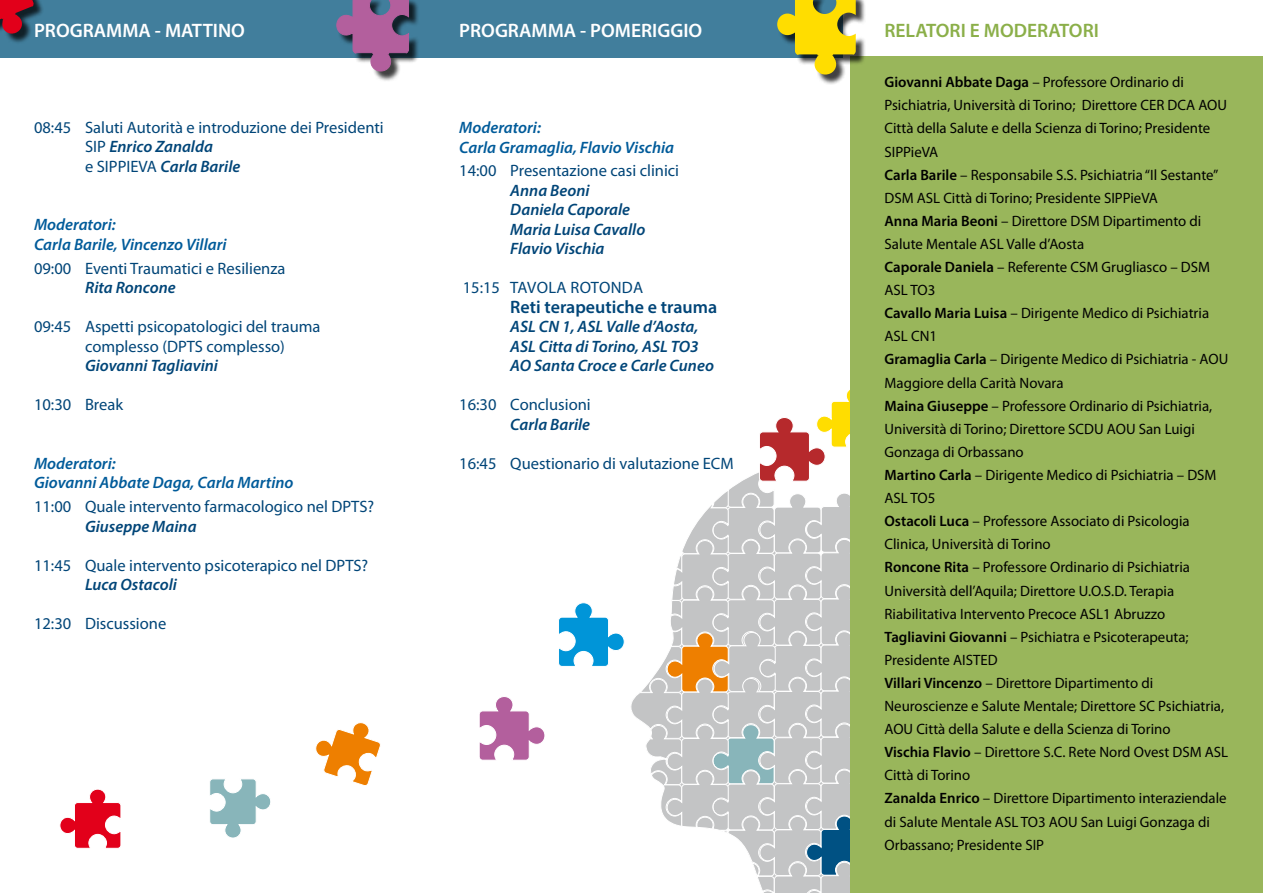
<style>
.page{position:relative;width:1263px;height:893px;background:#fff}
.page>*{position:absolute;margin:0;border:0;box-sizing:border-box;transform-origin:0 0}
.t1{font:600 19.5px "Myriad Pro";color:#fff}
.t2{font:600 19.5px "Myriad Pro";color:#8baf49}
.t3{font:600 18px "Myriad Pro";color:#004578}
.t4{font:16.5px/19.5px "Myriad Pro";color:#004578}
.t5{font:italic 600 16.5px/19.5px "Myriad Pro";color:#004578}
.t6{font:italic 600 16.5px/19.5px "Myriad Pro";color:#005b9a}
.t7{font:15px/23.1px "Myriad Pro";color:#000}
.s1{font-weight:600}
.s2{font-weight:600;font-style:italic}
</style>
<div class="page">
<svg style="left:479px;top:697px;width:66px;height:63px"></svg>
<svg style="left:558px;top:390px;width:292px;height:503px"></svg>
<svg style="left:315px;top:722px;width:66px;height:64px"></svg>
<svg style="left:210px;top:779px;width:61px;height:59px"></svg>
<svg style="left:59px;top:789px;width:62px;height:60px"></svg>
<div style="left:0;top:0;width:843px;height:57px;background:#417e9c"></div>
<div style="left:850px;top:56px;width:413px;height:837px;background:#99b65b"></div>
<div style="left:338px;top:0;width:81px;height:82px;background:#000;opacity:.75"></div>
<svg style="left:336px;top:0;width:73px;height:72px"></svg>
<div style="left:0;top:0;width:44px;height:44px;background:#000;opacity:.75"></div>
<svg style="left:0;top:0;width:34px;height:35px"></svg>
<div style="left:778px;top:0;width:88px;height:85px;background:#000;opacity:.75"></div>
<svg style="left:777px;top:0;width:79px;height:75px"></svg>
<h1 class="t1" style="left:34px;top:18px;width:212px">PROGRAMMA - MATTINO</h1>
<h1 class="t1" style="left:459px;top:18px;width:244px">PROGRAMMA - POMERIGGIO</h1>
<h1 class="t2" style="left:884px;top:18px;width:216px">RELATORI E MODERATORI</h1>
<p class="t7" style="left:884px;top:70px;width:345px"><span class="s1">Giovanni Abbate Daga</span> – Professore Ordinario di Psichiatria, Università di Torino; Direttore CER DCA AOU Città della Salute e della Scienza di Torino; Presidente SIPPieVA<br><span class="s1">Carla Barile</span> – Responsabile S.S. Psichiatria “Il Sestante” DSM ASL Città di Torino; Presidente SIPPieVA<br><span class="s1">Anna Maria Beoni</span> – Direttore DSM Dipartimento di Salute Mentale Asl Valle d’Aosta<br><span class="s1">Caporale Daniela</span> – Referente CSM Grugliasco – DSM ASL TO3<br><span class="s1">Cavallo Maria Luisa</span> – Dirigente Medico di Psichiatria ASL CN1<br><span class="s1">Gramaglia Carla</span> – Dirigente Medico di Psichiatria - AOU Maggiore della Carità Novara<br><span class="s1">Maina Giuseppe</span> – Professore Ordinario di Psichiatria, Università di Torino; Direttore SCDU AOU San Luigi Gonzaga di Orbassano<br><span class="s1">Martino Carla</span> – Dirigente Medico di Psichiatria – DSM ASL TO5<br><span class="s1">Ostacoli Luca</span> – Professore Associato di Psicologia Clinica, Università di Torino<br><span class="s1">Roncone Rita</span> – Professore Ordinario di Psichiatria Università dell’Aquila; Direttore U.O.S.D. Terapia Riabilitativa Intervento Precoce ASL1 Abruzzo <span class="s1">Tagliavini Giovanni</span> – Psichiatra e Psicoterapeuta; Presidente AISTED<br><span class="s1">Villari Vincenzo</span> – Direttore Dipartimento di Neuroscienze e Salute Mentale; Direttore SC Psichiatria, AOU Città della Salute e della Scienza di Torino<br><span class="s1">Vischia Flavio</span> – Direttore S.C. Rete Nord Ovest DSM ASL Città di Torino<br><span class="s1">Zanalda Enrico</span> – Direttore Dipartimento interaziendale di Salute Mentale ASL TO3 AOU San Luigi Gonzaga di Orbassano; Presidente SIP</p>
<p class="t4" style="left:85px;top:117px;width:300px;text-indent:-51px">08:45 Saluti Autorità e introduzione dei Presidenti<br>SIP <span class="s2">Enrico Zanalda<br></span>e SIPPIEVA <span class="s2">Carla Barile</span></p>
<p class="t6" style="left:459px;top:117px;width:216px">Moderatori:<br>Carla Gramaglia, Flavio Vischia</p>
<p class="t4" style="left:459px;top:161px;width:221px">14:00 Presentazione casi clinici</p>
<p class="t5" style="left:510px;top:180px;width:137px">Anna Beoni<br>Daniela Caporale<br>Maria Luisa Cavallo<br>Flavio Vischia</p>
<p class="t4" style="left:463px;top:278px;width:66px">15:15 Tavola</p>
<p class="t4" style="left:570px;top:278px;width:12px">rotonda</p>
<p class="t3" style="left:510px;top:295px;width:208px">Reti terapeutiche e trauma</p>
<p class="t5" style="left:510px;top:316px;width:205px">ASL CN 1, ASL Valle d’Aosta,<br>ASL Citta di Torino, ASL TO3<br>AO Santa Croce e Carle Cuneo</p>
<p class="t4" style="left:459px;top:395px;width:133px">16:30 Conclusioni</p>
<p class="t5" style="left:510px;top:414px;width:81px">Carla Barile</p>
<p class="t4" style="left:459px;top:453px;width:276px">16:45 Questionario di valutazione ECM</p>
<p class="t6" style="left:34px;top:215px;width:194px">Moderatori:<br>Carla Barile, Vincenzo Villari</p>
<p class="t4" style="left:34px;top:258px;width:253px">09:00 Eventi Traumatici e Resilienza</p>
<p class="t5" style="left:85px;top:277px;width:92px">Rita Roncone</p>
<p class="t4" style="left:85px;top:317px;width:237px;text-indent:-51px">09:45 Aspetti psicopatologici del trauma complesso (DPTS complesso)</p>
<p class="t5" style="left:85px;top:356px;width:134px">Giovanni Tagliavini</p>
<p class="t4" style="left:34px;top:395px;width:91px">10:30 Break</p>
<p class="t6" style="left:34px;top:453px;width:261px">Moderatori:<br>Giovanni Abbate Daga, Carla Martino</p>
<p class="t4" style="left:34px;top:496px;width:342px">11:00 Quale intervento farmacologico nel DPTS?</p>
<p class="t5" style="left:85px;top:516px;width:113px">Giuseppe Maina</p>
<p class="t4" style="left:34px;top:555px;width:336px">11:45 Quale intervento psicoterapico nel DPTS?</p>
<p class="t5" style="left:85px;top:574px;width:93px">Luca Ostacoli</p>
<p class="t4" style="left:34px;top:613px;width:134px">12:30 Discussione</p>
</div>
